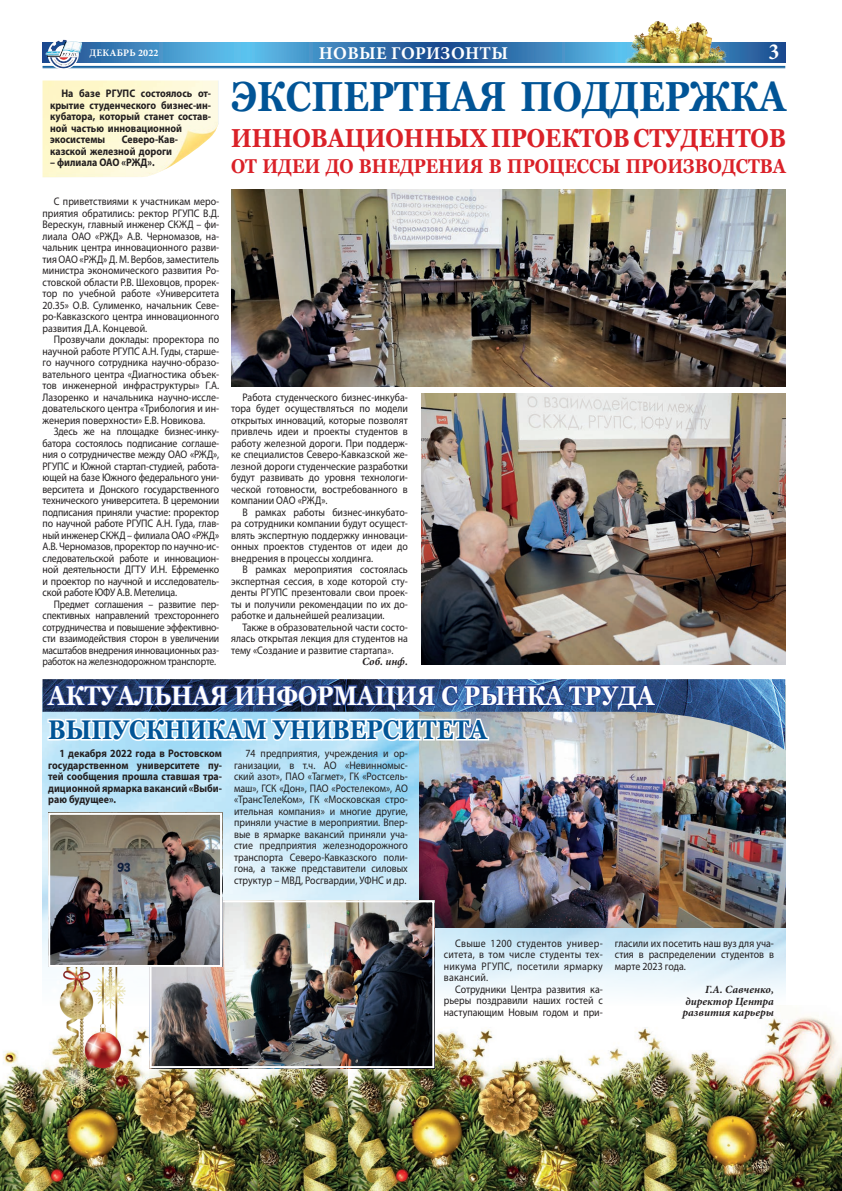
<style>
.page{position:relative;width:842px;height:1191px;background:#fff}
.page>*{position:absolute;margin:0;border:0;box-sizing:border-box;transform-origin:0 0}
.t1{font:700 42px "Georgia";color:#015496;scale:.85 1}
.t2{font:700 27px/34.5px "Georgia";color:#fff;scale:.86 1}
.t3{font:700 26px "Georgia";color:#da2128;scale:.86 1}
.t4{font:700 23px "Minion Pro";color:#fff;scale:.95 1}
.t5{font:700 20px "Georgia";color:#da2128;scale:.86 1}
.t6{font:700 18px "Minion Pro";letter-spacing:.015em;color:#fff}
.t7{font:11px/11.5px "Myriad Pro";color:#231f20;text-align:justify;scale:.9 1}
.t8{font:700 11px/11.5px "Myriad Pro";color:#231f20;scale:.9 1}
.t9{font:11px "Myriad Pro";letter-spacing:-.02em;color:#231f20;scale:.88 1}
.t10{font:11px "Myriad Pro";letter-spacing:.03em;color:#231f20;scale:.9 1}
.t11{font:italic 700 11px/11.5px "Minion Pro";color:#231f20;text-align:justify}
.t12{font:11px "Myriad Pro";letter-spacing:.025em;color:#231f20;scale:.9 1}
.t13{font:700 10px "Minion Pro";letter-spacing:.02em;color:#fff}
.s1{color:#015496}
</style>
<div class="page">
<svg style="left:620px;top:43px;width:165px;height:19px"></svg>
<svg style="left:43px;top:43px;width:206px;height:19px"></svg>
<div style="left:442px;top:43px;width:178px;height:19px;background:linear-gradient(to right,#174488,#5cbce8)"></div>
<div style="left:249px;top:43px;width:194px;height:19px;background:linear-gradient(to right,#5dbde9,#184589)"></div>
<hr style="left:43px;top:66px;width:742px;height:1px;background:#015496">
<hr style="left:43px;top:67px;width:742px;height:1px;background:#015496">
<img style="left:44px;top:39px;width:38px;height:30px">
<img style="left:348px;top:1005px;width:494px;height:186px">
<img style="left:0;top:1051px;width:348px;height:140px">
<img style="left:43px;top:750px;width:742px;height:255px">
<img style="left:625px;top:21px;width:101px;height:41px">
<img style="left:43px;top:81px;width:175px;height:96px">
<img style="left:231px;top:190px;width:554px;height:196px">
<img style="left:421px;top:394px;width:364px;height:271px">
<img style="left:420px;top:750px;width:365px;height:177px">
<img style="left:43px;top:679px;width:742px;height:71px">
<svg style="left:46px;top:679px;width:611px;height:64px"></svg>
<img style="left:153px;top:903px;width:278px;height:162px">
<div style="left:150px;top:900px;width:284px;height:168px;border:2px solid #fff"></div>
<img style="left:44px;top:960px;width:106px;height:193px">
<img style="left:51px;top:816px;width:168px;height:148px">
<div style="left:48px;top:813px;width:174px;height:154px;border:2px solid #fff"></div>
<p class="t13" style="left:89px;top:46px;width:71px">декабрь 2022</p>
<h3 class="t6" style="left:319px;top:41px;width:191px">Новые горизонты</h3>
<p class="t4" style="left:768px;top:36px;width:13px">3</p>
<p class="t8" style="left:50px;top:87px;width:180px;text-indent:11px">На базе РГУПС состоялось от&shy;крытие студенческого бизнес-ин&shy;кубатора, который станет состав&shy;ной частью инновационной экосистемы</p>
<p class="t8" style="left:50px;top:133px;width:144px;text-indent:72px">Северо-Кав&shy;казской железной дороги</p>
<p class="t8" style="left:50px;top:156px;width:118px">– филиала ОАО «РЖД».</p>
<p class="t7" style="left:54px;top:195px;width:185px">С приветствиями к участникам меро-</p>
<p class="t7" style="left:43px;top:207px;width:198px">приятия обратились: ректор РГУПС В.Д.</p>
<p class="t7" style="left:43px;top:218px;width:198px">Верескун, главный инженер СКЖД – фи-</p>
<p class="t7" style="left:43px;top:230px;width:198px">лиала ОАО «РЖД» А.В. Черномазов, на-</p>
<p class="t7" style="left:43px;top:241px;width:198px">чальник центра инновационного разви-</p>
<p class="t7" style="left:43px;top:253px;width:198px">тия ОАО «РЖД» Д. М. Вербов, заместитель</p>
<p class="t7" style="left:43px;top:264px;width:198px">министра экономического развития Ро-</p>
<p class="t7" style="left:43px;top:276px;width:198px">стовской области Р.В. Шеховцов, прорек-</p>
<p class="t7" style="left:43px;top:287px;width:198px">тор по учебной работе «Университета</p>
<p class="t7" style="left:43px;top:299px;width:198px">20.35» О.В. Сулименко, начальник Севе-</p>
<p class="t7" style="left:43px;top:310px;width:198px">ро-Кавказского центра инновационного</p>
<p class="t7" style="left:43px;top:322px;width:118px">развития Д.А. Концевой.</p>
<p class="t7" style="left:54px;top:333px;width:185px">Прозвучали доклады: проректора по</p>
<p class="t7" style="left:43px;top:345px;width:198px">научной работе РГУПС А.Н. Гуды, старше-</p>
<p class="t7" style="left:43px;top:356px;width:198px">го научного сотрудника научно-образо-</p>
<p class="t7" style="left:43px;top:368px;width:198px">вательного центра «Диагностика объек-</p>
<p class="t7" style="left:43px;top:379px;width:198px">тов инженерной инфраструктуры» Г.А.</p>
<p class="t7" style="left:43px;top:391px;width:198px">Лазоренко и начальника научно-иссле-</p>
<p class="t7" style="left:43px;top:402px;width:198px">довательского центра «Трибология и ин-</p>
<p class="t7" style="left:43px;top:414px;width:182px">женерия поверхности» Е.В. Новикова.</p>
<p class="t7" style="left:54px;top:425px;width:185px">Здесь же на площадке бизнес-инку-</p>
<p class="t7" style="left:43px;top:437px;width:198px">батора состоялось подписание соглаше-</p>
<p class="t7" style="left:43px;top:448px;width:198px">ния о сотрудничестве между ОАО «РЖД»,</p>
<p class="t7" style="left:43px;top:460px;width:198px">РГУПС и Южной стартап-студией, работа-</p>
<p class="t7" style="left:43px;top:471px;width:198px">ющей на базе Южного федерального уни-</p>
<p class="t7" style="left:43px;top:483px;width:198px">верситета и Донского государственного</p>
<p class="t7" style="left:43px;top:494px;width:198px">технического университета. В церемонии</p>
<p class="t7" style="left:43px;top:506px;width:198px">подписания приняли участие: проректор</p>
<p class="t7" style="left:43px;top:517px;width:198px">по научной работе РГУПС А.Н. Гуда, глав-</p>
<p class="t7" style="left:43px;top:529px;width:198px">ный инженер СКЖД – филиала ОАО «РЖД»</p>
<p class="t7" style="left:43px;top:540px;width:198px">А.В. Черномазов, проректор по научно-ис-</p>
<p class="t7" style="left:43px;top:552px;width:198px">следовательской работе и инновацион-</p>
<p class="t7" style="left:43px;top:563px;width:198px">ной деятельности ДГТУ И.Н. Ефременко</p>
<p class="t7" style="left:43px;top:575px;width:198px">и проектор по научной и исследователь-</p>
<p class="t7" style="left:43px;top:586px;width:151px">ской работе ЮФУ А.В. Метелица.</p>
<p class="t9" style="left:54px;top:597px;width:189px">Предмет соглашения – развитие пер-</p>
<p class="t9" style="left:43px;top:609px;width:202px">спективных направлений трехстороннего</p>
<p class="t9" style="left:43px;top:620px;width:202px">сотрудничества и повышение эффективно-</p>
<p class="t9" style="left:43px;top:632px;width:202px">сти взаимодействия сторон в увеличении</p>
<p class="t9" style="left:43px;top:643px;width:202px">масштабов внедрения инновационных раз-</p>
<p class="t9" style="left:43px;top:655px;width:199px">работок на железнодорожном транспорте.</p>
<p class="t1" style="left:231px;top:69px;width:654px">Экспертная поддержка</p>
<p class="t3" style="left:231px;top:121px;width:646px">инновационных проектов студентов</p>
<p class="t5" style="left:231px;top:153px;width:646px">от идеи до внедрения в процессы производства</p>
<p class="t7" style="left:243px;top:391px;width:185px">Работа студенческого бизнес-инкуба-</p>
<p class="t7" style="left:231px;top:402px;width:198px">тора будет осуществляться по модели</p>
<p class="t7" style="left:231px;top:414px;width:198px">открытых инноваций, которые позволят</p>
<p class="t7" style="left:231px;top:425px;width:198px">привлечь идеи и проекты студентов в</p>
<p class="t7" style="left:231px;top:437px;width:198px">работу железной дороги. При поддерж-</p>
<p class="t7" style="left:231px;top:448px;width:198px">ке специалистов Северо-Кавказской же-</p>
<p class="t7" style="left:231px;top:460px;width:198px">лезной дороги студенческие разработки</p>
<p class="t7" style="left:231px;top:471px;width:198px">будут развивать до уровня технологи-</p>
<p class="t7" style="left:231px;top:483px;width:198px">ческой готовности, востребованного в</p>
<p class="t7" style="left:231px;top:494px;width:109px">компании ОАО «РЖД».</p>
<p class="t7" style="left:243px;top:506px;width:185px">В рамках работы бизнес-инкубато-</p>
<p class="t7" style="left:231px;top:517px;width:198px">ра сотрудники компании будут осущест-</p>
<p class="t7" style="left:231px;top:529px;width:198px">влять экспертную поддержку инноваци-</p>
<p class="t7" style="left:231px;top:540px;width:198px">онных проектов студентов от идеи до</p>
<p class="t7" style="left:231px;top:552px;width:159px">внедрения в процессы холдинга.</p>
<p class="t7" style="left:243px;top:563px;width:185px">В рамках мероприятия состоялась</p>
<p class="t7" style="left:231px;top:575px;width:198px">экспертная сессия, в ходе которой сту-</p>
<p class="t7" style="left:231px;top:586px;width:198px">денты РГУПС презентовали свои проек-</p>
<p class="t7" style="left:231px;top:598px;width:198px">ты и получили рекомендации по их до-</p>
<p class="t7" style="left:231px;top:609px;width:172px">работке и дальнейшей реализации.</p>
<p class="t7" style="left:243px;top:621px;width:185px">Также в образовательной части состо-</p>
<p class="t7" style="left:231px;top:632px;width:198px">ялась открытая лекция для студентов на</p>
<p class="t7" style="left:231px;top:644px;width:182px">тему «Создание и развитие стартапа».</p>
<p class="t11" style="left:362px;top:656px;width:47px">Соб. инф.</p>
<p class="t2" style="left:48px;top:678px;width:706px">Актуальная информация с рынка труда <span class="s1">выпускникам университета</span></p>
<p class="t8" style="left:48px;top:747px;width:195px;text-align:justify;text-indent:11px">1 декабря 2022 года в Ростовском государственном университете пу&shy;тей сообщения прошла ставшая тра&shy;диционной ярмарка вакансий «Выби&shy;раю будущее».</p>
<p class="t7" style="left:234px;top:747px;width:195px;text-indent:11px">74 предприятия, учреждения и ор&shy;ганизации, в т.ч. АО «Невинномыс&shy;ский азот», ПАО «Тагмет», ГК «Ростсель&shy;маш», ГСК «Дон», ПАО «Ростелеком», АО «ТрансТелеКом», ГК «Московская стро&shy;ительная компания» и многие другие, приняли участие в мероприятии. Впер&shy;вые в ярмарке вакансий приняли уча&shy;стие предприятия железнодорожного транспорта Северо-Кавказского поли&shy;гона, а также представители силовых структур – МВД, Росгвардии, УФНС и др.</p>
<p class="t10" style="left:455px;top:936px;width:166px">Свыше 1200 студентов универ-</p>
<p class="t12" style="left:444px;top:948px;width:178px">ситета, в том числе студенты тех-</p>
<p class="t10" style="left:444px;top:959px;width:178px">никума РГУПС, посетили ярмарку</p>
<p class="t10" style="left:444px;top:971px;width:51px">вакансий.</p>
<p class="t7" style="left:455px;top:983px;width:166px">Сотрудники Центра развития ка-</p>
<p class="t7" style="left:444px;top:994px;width:178px">рьеры поздравили наших гостей с</p>
<p class="t7" style="left:444px;top:1006px;width:178px">наступающим Новым годом и при-</p>
<p class="t7" style="left:615px;top:937px;width:178px">гласили их посетить наш вуз для уча&shy;стия в распределении студентов в марте 2023 года.</p>
<p class="t11" style="left:682px;top:983px;width:93px;text-indent:23px">Г.А. Савченко, директор Центра развития карьеры</p>
</div>
